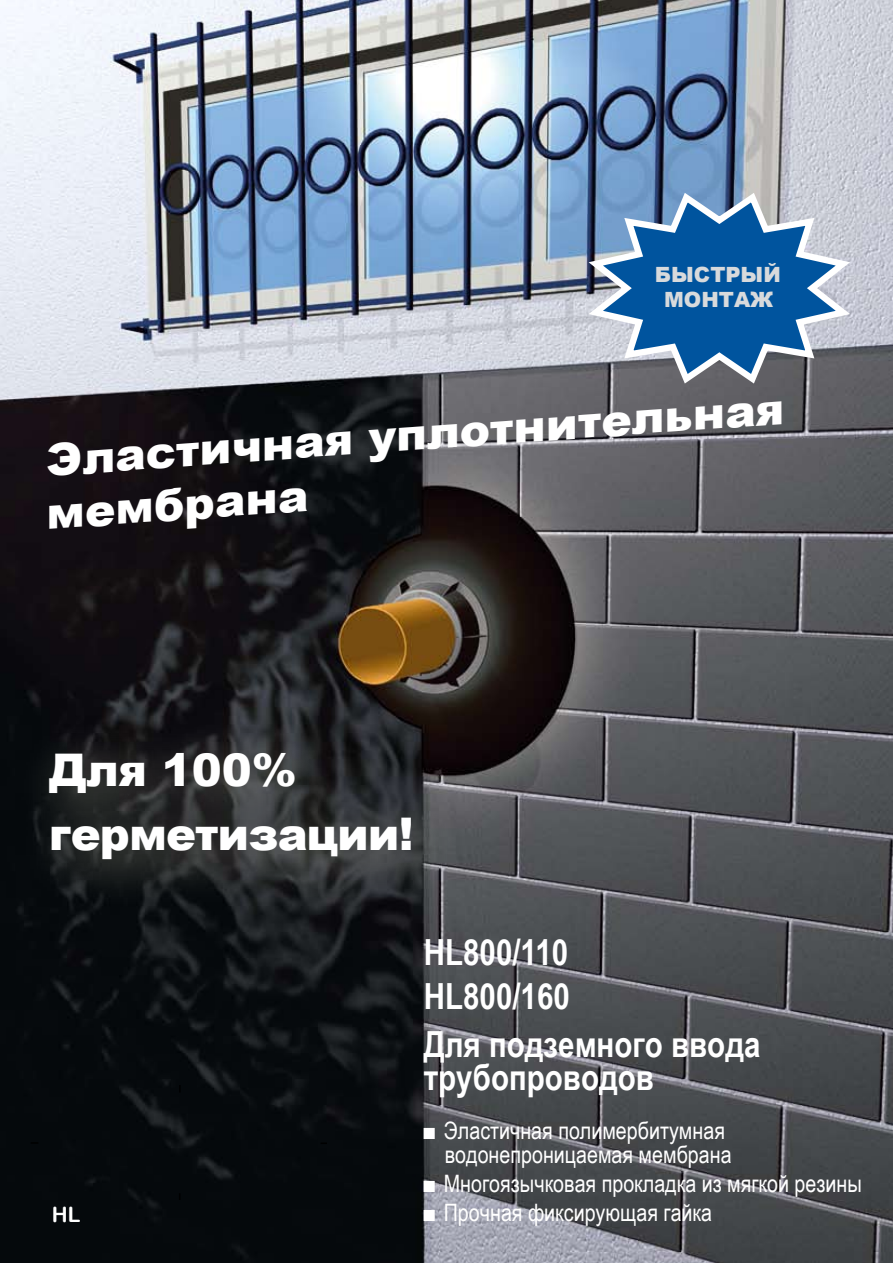
<style>
.page{position:relative;width:893px;height:1263px;background:#fff}
.page>*{position:absolute;margin:0;border:0;box-sizing:border-box;transform-origin:0 0}
.t1{font:900 45px/64.8px "Arial";letter-spacing:-.02em;color:#fff}
.t2{font:900 44.25px/53.4px "Arial";color:#fff}
.t3{font:700 36px/43.2px "Arial Narrow";color:#fff}
.t4{font:24px/24px "Arial Narrow";color:#fff;text-align:right}
.t5{font:900 21px/25.2px "Arial";color:#d8dadc;text-align:center}
.t6{font:21px "Arial Rounded MT Bold";color:#fff}
</style>
<div class="page">
<img style="left:0;top:0;width:893px;height:1263px">
<svg style="left:179px;top:1085px;width:2px;height:7px"></svg>
<svg style="left:321px;top:1142px;width:6px;height:2px"></svg>
<svg style="left:31px;top:1142px;width:7px;height:2px"></svg>
<svg style="left:581px;top:188px;width:276px;height:200px;background:#5c85ad"></svg>
<div style="left:8px;top:710px;width:466px;height:209px;background:#fffbdc;opacity:.49"></div>
<p class="t5" style="left:655px;top:261px;width:127px">Быстрый монтаж</p>
<h2 class="t2" style="left:40px;top:432px;width:745px;rotate:-4deg">Эластичная уплотнительная мембрана</h2>
<h1 class="t1" style="left:49px;top:736px;width:366px">Для 100% герметизации!</h1>
<p class="t6" style="left:52px;top:1202px;width:30px">HL</p>
<h3 class="t3" style="left:424px;top:929px;width:148px">HL800/110<br>HL800/160</h3>
<h3 class="t3" style="left:424px;top:1026px;width:338px;line-height:33px">Для подземного ввода трубопроводов</h3>
<p class="t4" style="left:424px;top:1118px;width:309px">■ Эластичная полимербитумная водонепроницаемая мембрана</p>
<p class="t4" style="left:424px;top:1171px;width:440px">■ Многоязычковая прокладка из мягкой резины</p>
<p class="t4" style="left:424px;top:1199px;width:290px">■ Прочная фиксирующая гайка</p>
</div>
